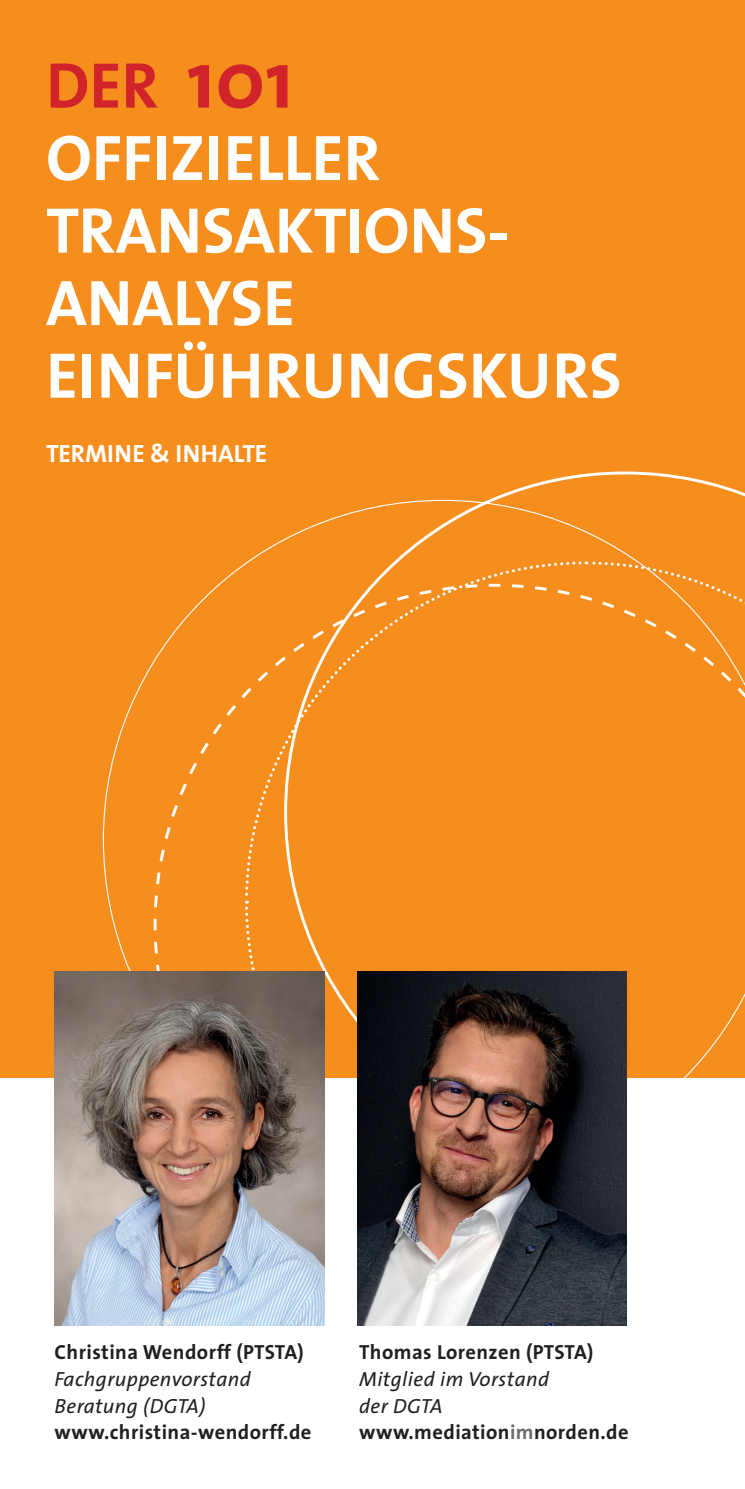
<style>
.page{position:relative;width:745px;height:1489px;background:#fff}
.page>*{position:absolute;margin:0;border:0;box-sizing:border-box;transform-origin:0 0}
.t1{font:700 65px/72.5px "The Sans";color:#fff}
.t2{font:700 25px "The Sans";color:#fff}
.t3{font:italic 20.5px/26.8px "The Sans";letter-spacing:.02em;color:#231f20}
.t4{font:700 20.5px "The Sans";letter-spacing:.02em;color:#231f20}
.s1{color:#d1232a}
.s2{font-size:82.5px;color:#d1232a}
.s3{font-weight:700;font-style:normal}
.s4{font-weight:700;font-style:normal;color:#6c6d70}
</style>
<div class="page">
<div style="left:0;top:0;width:744px;height:1077px;background:#f68e1e"></div>
<svg style="left:103px;top:500px;width:641px;height:679px"></svg>
<img style="left:55px;top:971px;width:269px;height:353px">
<img style="left:357px;top:971px;width:268px;height:353px">
<h1 class="t1" style="left:46px;top:48px;width:577px"><span class="s1">DER</span> <span class="s2">101<br></span>OFFIZIELLER<br>TRANSAKTIONS-<br>ANALYSE<br>EINFÜHRUNGSKURS</h1>
<p class="t2" style="left:46px;top:432px;width:222px">TERMINE &amp; INHALTE</p>
<p class="t4" style="left:55px;top:1334px;width:251px">Christina Wendorff (PTSTA)</p>
<p class="t3" style="left:55px;top:1364px;width:198px">Fachgruppenvorstand<br>Beratung (DGTA)</p>
<p class="t4" style="left:55px;top:1414px;width:258px">www.christina-wendorff.de</p>
<p class="t4" style="left:359px;top:1334px;width:236px">Thomas Lorenzen (PTSTA)</p>
<p class="t3" style="left:359px;top:1364px;width:271px">Mitglied im Vorstand<br>der DGTA <span class="s3">www.mediation</span><span class="s4">im</span><span class="s3">norden.de</span></p>
</div>
